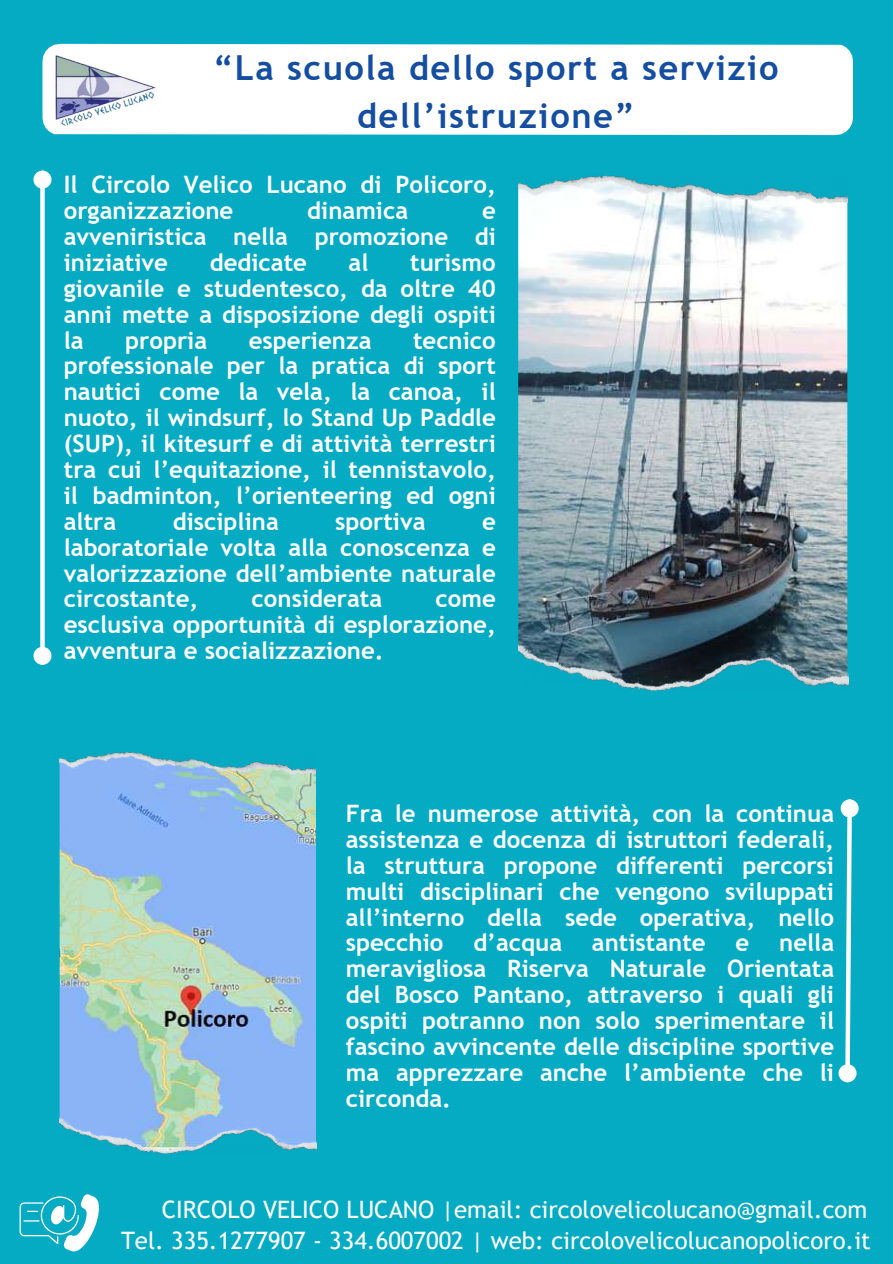
<style>
.page{position:relative;width:893px;height:1264px;background:#fff}
.page>*{position:absolute;margin:0;border:0;box-sizing:border-box;transform-origin:0 0}
.t1{font:700 34.5px/47.2px "Trebuchet MS";letter-spacing:.045em;color:#154ea0;text-align:center}
.t2{font:700 24px/25.8px "Trebuchet MS";color:#fff;text-align:justify}
.t3{font:24px/32px "Trebuchet MS";color:#fff;text-align:right}
</style>
<div class="page">
<div style="left:0;top:0;width:892px;height:1263px;background:#05abc3"></div>
<svg style="left:20px;top:1194px;width:79px;height:57px"></svg>
<div style="left:42px;top:44px;width:810px;height:91px;background:#fff"></div>
<div style="left:40px;top:187px;width:5px;height:461px;background:#fff"></div>
<div style="left:36px;top:173px;width:13px;height:13px;background:#fff;border-radius:50%"></div>
<div style="left:33px;top:171px;width:18px;height:18px;border:4px solid #fff;border-radius:50%"></div>
<div style="left:36px;top:649px;width:13px;height:13px;background:#fff;border-radius:50%"></div>
<div style="left:33px;top:647px;width:18px;height:18px;border:4px solid #fff;border-radius:50%"></div>
<img style="left:518px;top:204px;width:329px;height:440px">
<img style="left:518px;top:176px;width:329px;height:28px">
<img style="left:518px;top:644px;width:330px;height:46px">
<img style="left:60px;top:775px;width:256px;height:342px">
<img style="left:60px;top:752px;width:256px;height:23px">
<img style="left:60px;top:1117px;width:257px;height:36px">
<svg style="left:843px;top:815px;width:11px;height:252px"></svg>
<div style="left:842px;top:801px;width:14px;height:14px;background:#fff;border-radius:50%"></div>
<div style="left:840px;top:799px;width:18px;height:18px;border:4px solid #fff;border-radius:50%"></div>
<div style="left:840px;top:1066px;width:14px;height:14px;background:#fff;border-radius:50%"></div>
<div style="left:838px;top:1064px;width:18px;height:18px;border:4px solid #fff;border-radius:50%"></div>
<img style="left:54px;top:53px;width:107px;height:81px">
<h1 class="t1" style="left:213px;top:44px;width:567px">“La scuola dello sport a servizio dell’istruzione”</h1>
<p class="t2" style="left:64px;top:172px;width:433px">Il Circolo Velico Lucano di Policoro, organizzazione</p>
<p class="t2" style="left:307px;top:197px;width:102px">dinamica</p>
<p class="t2" style="left:64px;top:197px;width:433px;text-indent:418px">e avveniristica nella promozione di iniziative</p>
<p class="t2" style="left:210px;top:249px;width:99px">dedicate</p>
<p class="t2" style="left:348px;top:249px;width:21px">al</p>
<p class="t2" style="left:64px;top:249px;width:433px;text-indent:346px">turismo giovanile e studentesco, da oltre 40 anni mette a disposizione degli ospiti la</p>
<p class="t2" style="left:64px;top:327px;width:433px;text-indent:349px">tecnico professionale per la pratica di sport nautici come la vela, la canoa, il nuoto, il windsurf, lo Stand Up Paddle (SUP), il kitesurf e di attività terrestri tra cui l’equitazione, il tennistavolo, il badminton, l’orienteering ed ogni altra</p>
<p class="t2" style="left:125px;top:327px;width:83px">propria</p>
<p class="t2" style="left:249px;top:327px;width:124px">esperienza</p>
<p class="t2" style="left:173px;top:508px;width:108px">disciplina</p>
<p class="t2" style="left:335px;top:508px;width:92px">sportiva</p>
<p class="t2" style="left:64px;top:508px;width:433px;text-indent:418px">e laboratoriale volta alla conoscenza e valorizzazione dell’ambiente naturale circostante,</p>
<p class="t2" style="left:251px;top:586px;width:132px">considerata</p>
<p class="t2" style="left:64px;top:586px;width:433px;text-indent:372px">come esclusiva opportunità di esplorazione, avventura e socializzazione.</p>
<p class="t2" style="left:346px;top:800px;width:489px">Fra le numerose attività, con la continua assistenza e docenza di istruttori federali, la struttura propone differenti percorsi multi disciplinari che vengono sviluppati all’interno della sede operativa, nello specchio d’acqua antistante e nella meravigliosa Riserva Naturale Orientata del Bosco Pantano, attraverso i quali gli ospiti potranno non solo sperimentare il fascino avvincente delle discipline sportive ma apprezzare anche l’ambiente che li circonda.</p>
<p class="t3" style="left:121px;top:1192px;width:751px">CIRCOLO VELICO LUCANO |email: circolovelicolucano@gmail.com<br>Tel. 335.1277907 - 334.6007002 | web: circolovelicolucanopolicoro.it</p>
</div>
